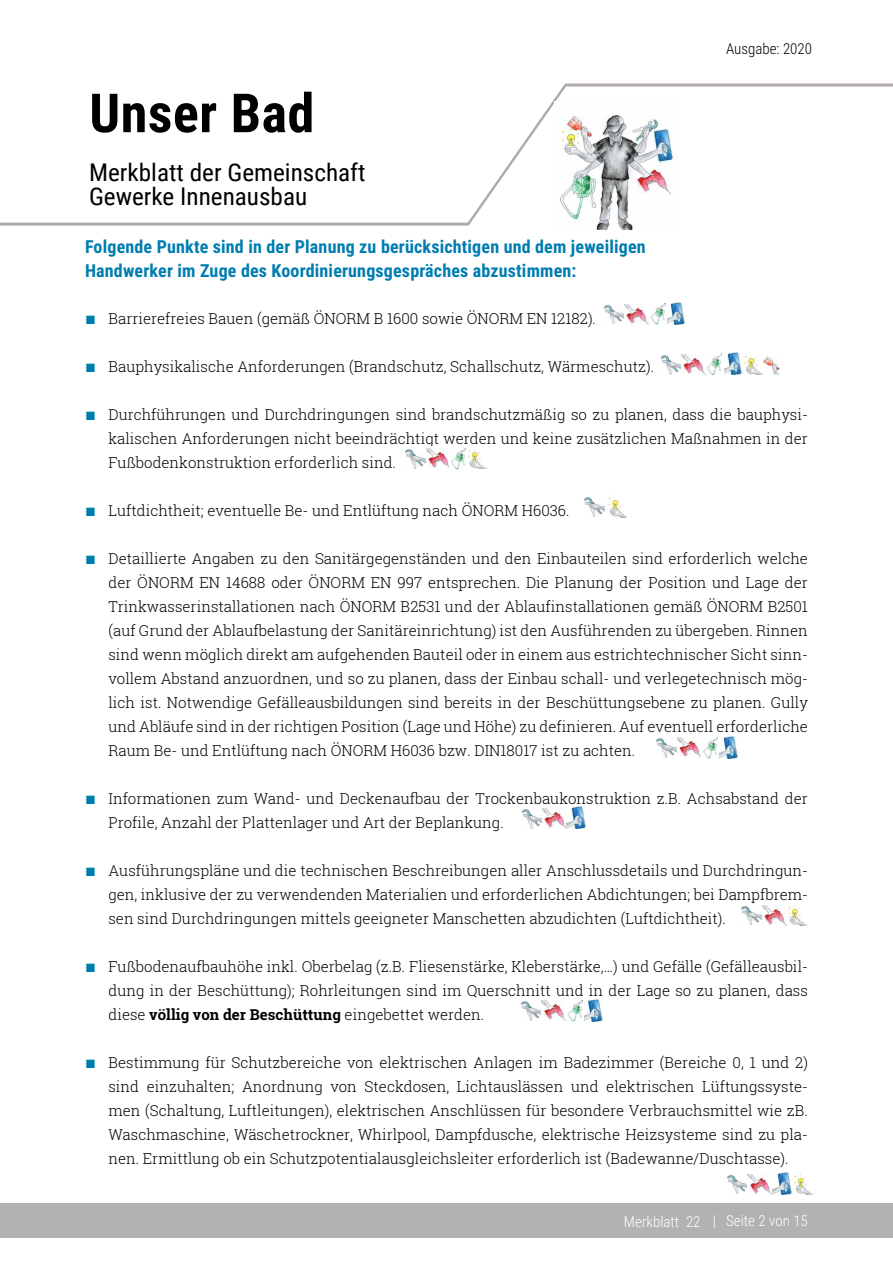
<style>
.page{position:relative;width:893px;height:1263px;background:#fff}
.page>*{position:absolute;margin:0;border:0;box-sizing:border-box;transform-origin:0 0}
.t1{font:700 54px "Roboto Condensed";letter-spacing:.01em;color:#000}
.t2{font:24.3px/24px "Roboto Condensed";color:#000}
.t3{font:700 18px/24px "Roboto Condensed";letter-spacing:.01em;color:#007cb0}
.t4{font:300 15px/24px "Roboto Slab";color:#000;text-align:justify}
.t5{font:300 15px "Roboto Condensed";color:#fff}
.t6{font:300 15px "Roboto Condensed";color:#000}
.s1{font-family:"Arial";font-weight:400;font-size:18px;color:#007cb0}
.s2{font-weight:700}
</style>
<div class="page">
<svg style="left:0;top:83px;width:893px;height:143px"></svg>
<div style="left:0;top:1203px;width:893px;height:34px;background:#b3b2b2"></div>
<img style="left:555px;top:102px;width:124px;height:128px">
<svg style="left:691px;top:354px;width:15px;height:21px"></svg>
<svg style="left:660px;top:354px;width:31px;height:21px"></svg>
<svg style="left:707px;top:362px;width:5px;height:13px"></svg>
<svg style="left:712px;top:352px;width:68px;height:23px"></svg>
<svg style="left:635px;top:304px;width:14px;height:21px"></svg>
<svg style="left:604px;top:304px;width:31px;height:21px"></svg>
<svg style="left:650px;top:313px;width:5px;height:11px"></svg>
<svg style="left:655px;top:302px;width:30px;height:22px"></svg>
<img style="left:687px;top:737px;width:24px;height:22px">
<svg style="left:656px;top:737px;width:31px;height:21px"></svg>
<svg style="left:702px;top:737px;width:6px;height:21px"></svg>
<svg style="left:708px;top:736px;width:30px;height:22px"></svg>
<svg style="left:552px;top:808px;width:15px;height:21px"></svg>
<svg style="left:522px;top:808px;width:30px;height:21px"></svg>
<svg style="left:567px;top:807px;width:19px;height:22px"></svg>
<img style="left:788px;top:906px;width:18px;height:20px">
<svg style="left:791px;top:905px;width:16px;height:20px"></svg>
<svg style="left:772px;top:905px;width:15px;height:21px"></svg>
<svg style="left:741px;top:905px;width:31px;height:21px"></svg>
<svg style="left:552px;top:1000px;width:14px;height:21px"></svg>
<svg style="left:521px;top:1000px;width:31px;height:21px"></svg>
<svg style="left:567px;top:1010px;width:5px;height:11px"></svg>
<svg style="left:572px;top:999px;width:31px;height:22px"></svg>
<svg style="left:758px;top:1174px;width:15px;height:21px"></svg>
<svg style="left:727px;top:1174px;width:31px;height:21px"></svg>
<svg style="left:772px;top:1172px;width:41px;height:22px"></svg>
<img style="left:607px;top:497px;width:5px;height:18px">
<svg style="left:612px;top:497px;width:15px;height:20px"></svg>
<svg style="left:584px;top:498px;width:21px;height:19px"></svg>
<svg style="left:436px;top:448px;width:13px;height:20px"></svg>
<svg style="left:405px;top:448px;width:31px;height:21px"></svg>
<svg style="left:451px;top:457px;width:5px;height:12px"></svg>
<svg style="left:456px;top:448px;width:31px;height:21px"></svg>
<h1 class="t1" style="left:89px;top:75px;width:226px">Unser Bad</h1>
<h2 class="t2" style="left:89px;top:160px;width:278px">Merkblatt der Gemeinschaft<br>Gewerke Innenausbau</h2>
<p class="t6" style="left:726px;top:38px;width:88px">Ausgabe: 2020</p>
<p class="t3" style="left:85px;top:234px;width:562px">Folgende Punkte sind in der Planung zu berücksichtigen und dem jeweiligen<br>Handwerker im Zuge des Koordinierungsgespräches abzustimmen:</p>
<p class="t4" style="left:85px;top:306px;width:512px"><span class="s1">■</span> Barrierefreies Bauen (gemäß ÖNORM B 1600 sowie ÖNORM EN 12182).</p>
<p class="t4" style="left:85px;top:354px;width:571px"><span class="s1">■</span> Bauphysikalische Anforderungen (Brandschutz, Schallschutz, Wärmeschutz).</p>
<p class="t4" style="left:108px;top:402px;width:701px;text-indent:-23px"><span class="s1">■</span> Durchführungen und Durchdringungen sind brandschutzmäßig so zu planen, dass die bauphysi&shy;kalischen Anforderungen nicht beeindrächtigt werden und keine zusätzlichen Maßnahmen in der Fußbodenkonstruktion erforderlich sind.</p>
<p class="t4" style="left:85px;top:498px;width:486px"><span class="s1">■</span> Luftdichtheit; eventuelle Be- und Entlüftung nach ÖNORM H6036.</p>
<p class="t4" style="left:108px;top:546px;width:701px;text-indent:-23px"><span class="s1">■</span> Detaillierte Angaben zu den Sanitärgegenständen und den Einbauteilen sind erforderlich welche der ÖNORM EN 14688 oder ÖNORM EN 997 entsprechen. Die Planung der Position und Lage der Trinkwasserinstallationen nach ÖNORM B2531 und der Ablaufinstallationen gemäß ÖNORM B2501 (auf Grund der Ablaufbelastung der Sanitäreinrichtung) ist den Ausführenden zu übergeben. Rinnen sind wenn möglich direkt am aufgehenden Bauteil oder in einem aus estrichtechnischer Sicht sinn&shy;vollem Abstand anzuordnen, und so zu planen, dass der Einbau schall- und verlegetechnisch mög&shy;lich ist. Notwendige Gefälleausbildungen sind bereits in der Beschüttungsebene zu planen. Gully und Abläufe sind in der richtigen Position (Lage und Höhe) zu definieren. Auf eventuell erforderliche Raum Be- und Entlüftung nach ÖNORM H6036 bzw. DIN18017 ist zu achten.</p>
<p class="t4" style="left:108px;top:786px;width:701px;text-indent:-23px"><span class="s1">■</span> Informationen zum Wand- und Deckenaufbau der Trockenbaukonstruktion z.B. Achsabstand der<br>Profile, Anzahl der Plattenlager und Art der Beplankung.</p>
<p class="t4" style="left:108px;top:858px;width:701px;text-indent:-23px"><span class="s1">■</span> Ausführungspläne und die technischen Beschreibungen aller Anschlussdetails und Durchdringun&shy;gen, inklusive der zu verwendenden Materialien und erforderlichen Abdichtungen; bei Dampfbrem&shy;sen sind Durchdringungen mittels geeigneter Manschetten abzudichten (Luftdichtheit).</p>
<p class="t4" style="left:108px;top:954px;width:701px;text-indent:-23px"><span class="s1">■</span> Fußbodenaufbauhöhe inkl. Oberbelag (z.B. Fliesenstärke, Kleberstärke,…) und Gefälle (Gefälleausbil&shy;dung in der Beschüttung); Rohrleitungen sind im Querschnitt und in der Lage so zu planen, dass diese <span class="s2">völlig von der Beschüttung</span> eingebettet werden.</p>
<p class="t4" style="left:108px;top:1050px;width:701px;text-indent:-23px"><span class="s1">■</span> Bestimmung für Schutzbereiche von elektrischen Anlagen im Badezimmer (Bereiche 0, 1 und 2) sind einzuhalten; Anordnung von Steckdosen, Lichtauslässen und elektrischen Lüftungssyste&shy;men (Schaltung, Luftleitungen), elektrischen Anschlüssen für besondere Verbrauchsmittel wie zB.<br>Waschmaschine, Wäschetrockner, Whirlpool, Dampfdusche, elektrische Heizsysteme sind zu pla&shy;nen. Ermittlung ob ein Schutzpotentialausgleichsleiter erforderlich ist (Badewanne/Duschtasse).</p>
<p class="t5" style="left:624px;top:1210px;width:186px">Merkblatt 22 | Seite 2 von 15</p>
</div>
